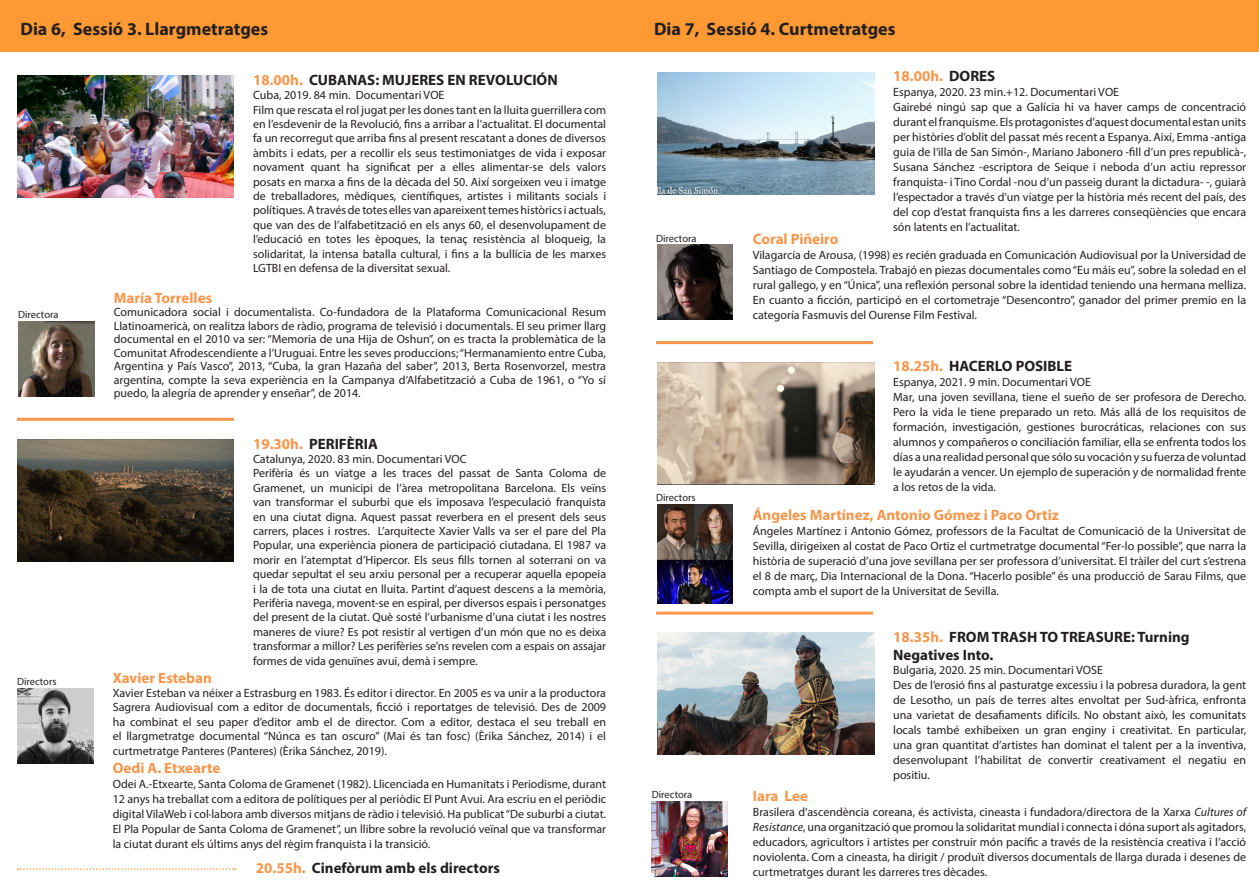
<style>
.page{position:relative;width:1259px;height:893px;background:#fff}
.page>*{position:absolute;margin:0;border:0;box-sizing:border-box;transform-origin:0 0}
.t1{font:700 18px "Myriad Pro";color:#231f20}
.t2{font:700 15px/18px "Myriad Pro";color:#231f20}
.t3{font:700 15px "Myriad Pro";color:#f7964b}
.t4{font:12px/15px "Myriad Pro";color:#231f20;text-align:justify}
.t5{font:10.5px "Myriad Pro";color:#231f20}
.s1{color:#f7964b}
.s2{color:#231f20}
.s3{font-style:italic}
</style>
<div class="page">
<div style="left:0;top:0;width:643px;height:51px;background:#f93"></div>
<div style="left:629px;top:0;width:630px;height:51px;background:#f93"></div>
<img style="left:17px;top:76px;width:217px;height:122px">
<img style="left:18px;top:322px;width:76px;height:75px">
<hr style="left:17px;top:418px;width:217px;height:3px;background:#f7964b">
<img style="left:657px;top:72px;width:217px;height:122px">
<img style="left:657px;top:244px;width:75px;height:75px">
<hr style="left:656px;top:341px;width:217px;height:3px;background:#f7964b">
<img style="left:657px;top:362px;width:217px;height:122px">
<img style="left:657px;top:504px;width:75px;height:99px">
<hr style="left:656px;top:612px;width:217px;height:3px;background:#f7964b">
<img style="left:657px;top:633px;width:217px;height:122px">
<img style="left:652px;top:802px;width:75px;height:75px">
<img style="left:17px;top:440px;width:217px;height:122px">
<img style="left:17px;top:688px;width:76px;height:75px">
<svg style="left:18px;top:868px;width:218px;height:2px"></svg>
<p class="t1" style="left:20px;top:17px;width:249px">Dia 6, Sessió 3. Llargmetratges</p>
<p class="t1" style="left:654px;top:17px;width:243px">Dia 7, Sessió 4. Curtmetratges</p>
<p class="t2" style="left:253px;top:70px;width:306px"><span class="s1">18.00h.</span> CUBANAS: MUJERES EN REVOLUCIÓN</p>
<p class="t4" style="left:253px;top:87px;width:193px">Cuba, 2019. 84 min. Documentari VOE</p>
<p class="t4" style="left:253px;top:102px;width:354px;line-height:14.4px">Film que rescata el rol jugat per les dones tant en la lluita guerrillera com en l’esdevenir de la Revolució, fins a arribar a l’actualitat. El documental fa un recorregut que arriba fins al present rescatant a dones de diversos àmbits i edats, per a recollir els seus testimoniatges de vida i exposar novament quant ha significat per a elles alimentar-se dels valors posats en marxa a fins de la dècada del 50. Així sorgeixen veu i imatge de treballadores, mèdiques, científiques, artistes i militants socials i polítiques. A través de totes elles van apareixent temes històrics i actuals, que van des de l’alfabetització en els anys 60, el desenvolupament de l’educació en totes les èpoques, la tenaç resistència al bloqueig, la solidaritat, la intensa batalla cultural, i fins a la bullícia de les marxes LGTBI en defensa de la diversitat sexual.</p>
<p class="t3" style="left:114px;top:288px;width:100px">María Torrelles</p>
<p class="t4" style="left:114px;top:305px;width:494px;line-height:13.5px">Comunicadora social i documentalista. Co-fundadora de la Plataforma Comunicacional Resum Llatinoamericà, on realitza labors de ràdio, programa de televisió i documentals. El seu primer llarg documental en el 2010 va ser: “Memoria de una Hija de Oshun”, on es tracta la problemàtica de la Comunitat Afrodescendiente a l’Uruguai. Entre les seves produccions; “Hermanamiento entre Cuba, Argentina y País Vasco”, 2013, “Cuba, la gran Hazaña del saber”, 2013, Berta Rosenvorzel, mestra argentina, compte la seva experiència en la Campanya d’Alfabetització a Cuba de 1961, o “Yo sí puedo, la alegría de aprender y enseñar”, de 2014.</p>
<p class="t3" style="left:893px;top:67px;width:104px">18.00h. <span class="s2">DORES</span></p>
<p class="t4" style="left:893px;top:84px;width:227px">Espanya, 2020. 23 min.+12. Documentari VOE</p>
<p class="t4" style="left:893px;top:99px;width:354px">Gairebé ningú sap que a Galícia hi va haver camps de concentració durant el franquisme. Els protagonistes d’aquest documental estan units per històries d’oblit del passat més recent a Espanya. Així, Emma -antiga guia de l’illa de San Simón-, Mariano Jabonero -fill d’un pres republicà-, Susana Sánchez -escriptora de Seique i neboda d’un actiu repressor franquista- i Tino Cordal -nou d’un passeig durant la dictadura- -, guiarà l’espectador a través d’un viatge per la història més recent del país, des del cop d’estat franquista fins a les darreres conseqüències que encara són latents en l’actualitat.</p>
<p class="t3" style="left:753px;top:229px;width:87px">Coral Piñeiro</p>
<p class="t4" style="left:753px;top:247px;width:495px">Vilagarcía de Arousa, (1998) es recién graduada en Comunicación Audiovisual por la Universidad de Santiago de Compostela. Trabajó en piezas documentales como “Eu máis eu”, sobre la soledad en el rural gallego, y en “Única”, una reflexión personal sobre la identidad teniendo una hermana melliza.<br>En cuanto a ficción, participó en el cortometraje “Desencontro”, ganador del primer premio en la categoría Fasmuvis del Ourense Film Festival.</p>
<p class="t5" style="left:656px;top:232px;width:42px">Directora</p>
<p class="t5" style="left:18px;top:308px;width:42px">Directora</p>
<p class="t2" style="left:893px;top:357px;width:181px"><span class="s1">18.25h.</span> HACERLO POSIBLE</p>
<p class="t4" style="left:893px;top:374px;width:199px">Espanya, 2021. 9 min. Documentari VOE</p>
<p class="t4" style="left:893px;top:389px;width:354px">Mar, una joven sevillana, tiene el sueño de ser profesora de Derecho.<br>Pero la vida le tiene preparado un reto. Más allá de los requisitos de formación, investigación, gestiones burocráticas, relaciones con sus alumnos y compañeros o conciliación familiar, ella se enfrenta todos los días a una realidad personal que sólo su vocación y su fuerza de voluntad le ayudarán a vencer. Un ejemplo de superación y de normalidad frente a los retos de la vida.</p>
<p class="t3" style="left:753px;top:505px;width:308px">Ángeles Martínez, Antonio Gómez i Paco Ortiz</p>
<p class="t4" style="left:753px;top:523px;width:495px">Ángeles Martínez i Antonio Gómez, professors de la Facultat de Comunicació de la Universitat de Sevilla, dirigeixen al costat de Paco Ortiz el curtmetratge documental “Fer-lo possible”, que narra la història de superació d’una jove sevillana per ser professora d’universitat. El tràiler del curt s’estrena el 8 de març, Dia Internacional de la Dona. “Hacerlo posible” és una producció de Sarau Films, que compta amb el suport de la Universitat de Sevilla.</p>
<p class="t2" style="left:253px;top:434px;width:126px"><span class="s1">19.30h.</span> PERIFÈRIA</p>
<p class="t4" style="left:253px;top:451px;width:215px">Catalunya, 2020. 83 min. Documentari VOC</p>
<p class="t4" style="left:253px;top:466px;width:354px;line-height:14.4px">Perifèria és un viatge a les traces del passat de Santa Coloma de Gramenet, un municipi de l’àrea metropolitana Barcelona. Els veïns van transformar el suburbi que els imposava l’especulació franquista en una ciutat digna. Aquest passat reverbera en el present dels seus carrers, places i rostres. L’arquitecte Xavier Valls va ser el pare del Pla Popular, una experiència pionera de participació ciutadana. El 1987 va morir en l’atemptat d’Hipercor. Els seus fills tornen al soterrani on va quedar sepultat el seu arxiu personal per a recuperar aquella epopeia i la de tota una ciutat en lluita. Partint d’aquest descens a la memòria, Perifèria navega, movent-se en espiral, per diversos espais i personatges del present de la ciutat. Què sosté l’urbanisme d’una ciutat i les nostres maneres de viure? Es pot resistir al vertigen d’un món que no es deixa transformar a millor? Les perifèries se’ns revelen com a espais on assajar formes de vida genuïnes avui, demà i sempre.</p>
<p class="t5" style="left:656px;top:491px;width:41px">Directors</p>
<p class="t2" style="left:893px;top:627px;width:298px"><span class="s1">18.35h.</span> FROM TRASH TO TREASURE: Turning<br>Negatives Into.</p>
<p class="t4" style="left:893px;top:662px;width:211px">Bulgaria, 2020. 25 min. Documentari VOSE</p>
<p class="t4" style="left:893px;top:677px;width:354px">Des de l’erosió fins al pasturatge excessiu i la pobresa duradora, la gent de Lesotho, un país de terres altes envoltat per Sud-àfrica, enfronta una varietat de desafiaments difícils. No obstant això, les comunitats locals també exhibeixen un gran enginy i creativitat. En particular, una gran quantitat d’artistes han dominat el talent per a la inventiva, desenvolupant l’habilitat de convertir creativament el negatiu en positiu.</p>
<p class="t3" style="left:113px;top:668px;width:101px">Xavier Esteban</p>
<p class="t4" style="left:113px;top:685px;width:495px;line-height:14.4px">Xavier Esteban va néixer a Estrasburg en 1983. És editor i director. En 2005 es va unir a la productora Sagrera Audiovisual com a editor de documentals, ficció i reportatges de televisió. Des de 2009 ha combinat el seu paper d’editor amb el de director. Com a editor, destaca el seu treball en el llargmetratge documental “Núnca es tan oscuro” (Mai és tan fosc) (Èrika Sánchez, 2014) i el curtmetratge Panteres (Panteres) (Èrika Sánchez, 2019).</p>
<p class="t3" style="left:113px;top:758px;width:109px">Oedi A. Etxearte</p>
<p class="t4" style="left:113px;top:776px;width:495px">Odei A.-Etxearte, Santa Coloma de Gramenet (1982). Llicenciada en Humanitats i Periodisme, durant 12 anys ha treballat com a editora de polítiques per al periòdic El Punt Avui. Ara escriu en el periòdic digital VilaWeb i col·labora amb diversos mitjans de ràdio i televisió. Ha publicat “De suburbi a ciutat.<br>El Pla Popular de Santa Coloma de Gramenet”, un llibre sobre la revolució veïnal que va transformar la ciutat durant els últims anys del règim franquista i la transició.</p>
<p class="t5" style="left:17px;top:675px;width:41px">Directors</p>
<p class="t5" style="left:652px;top:788px;width:42px">Directora</p>
<p class="t3" style="left:753px;top:786px;width:57px">Iara Lee</p>
<p class="t4" style="left:753px;top:804px;width:495px">Brasilera d’ascendència coreana, és activista, cineasta i fundadora/directora de la Xarxa <span class="s3">Cultures of Resistance</span>, una organització que promou la solidaritat mundial i connecta i dóna suport als agitadors, educadors, agricultors i artistes per construir món pacífic a través de la resistència creativa i l’acció noviolenta. Com a cineasta, ha dirigit / produït diversos documentals de llarga durada i desenes de curtmetratges durant les darreres tres dècades.</p>
<p class="t2" style="left:256px;top:858px;width:245px"><span class="s1">20.55h.</span> Cinefòrum amb els directors</p>
</div>
